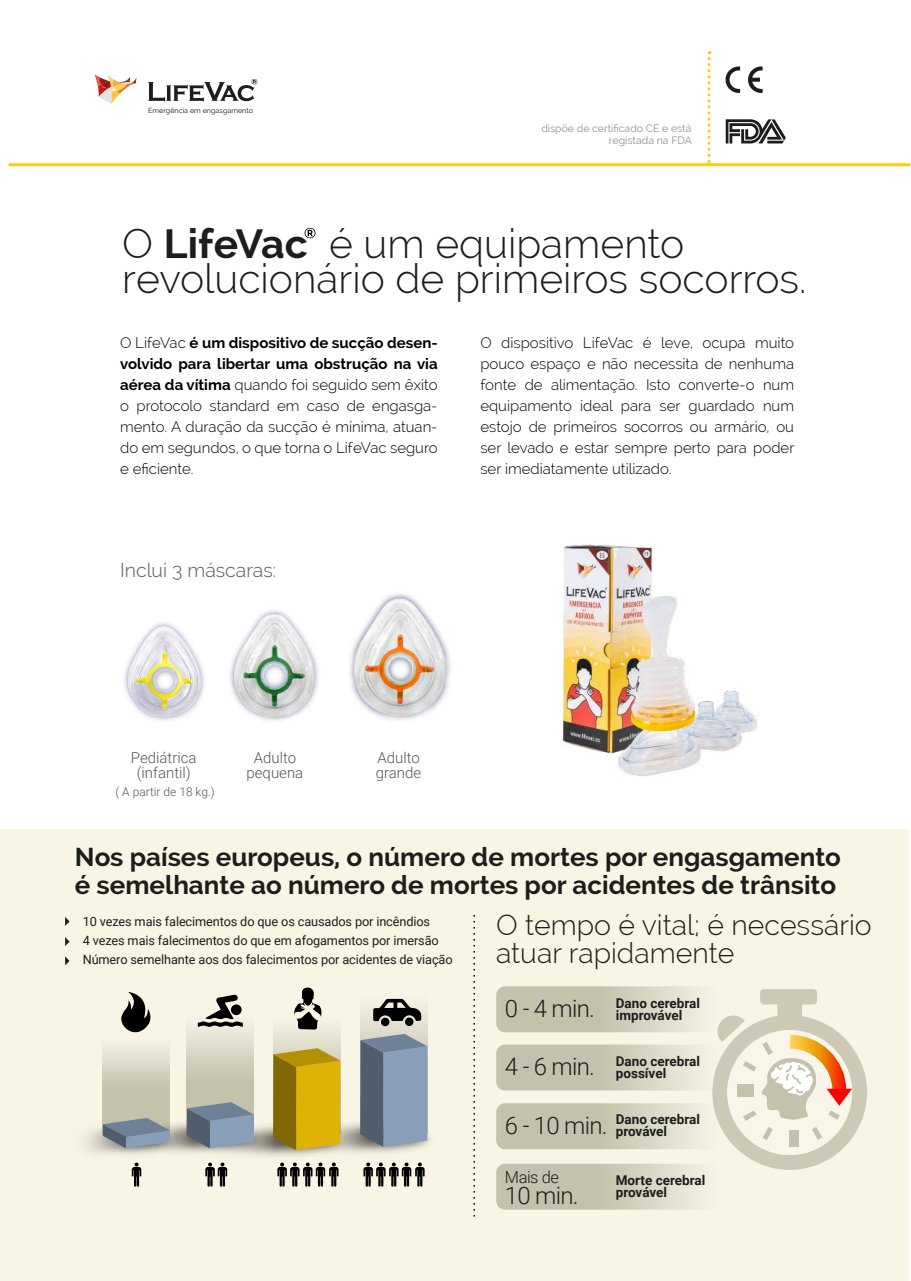
<style>
.page{position:relative;width:911px;height:1281px;background:#fff}
.page>*{position:absolute;margin:0;border:0;box-sizing:border-box;transform-origin:0 0}
.t1{font:300 40.8px/35px "Raleway";color:#1d1e1c}
.t2{font:300 28.5px/28.8px "Raleway";color:#1d1e1c}
.t3{font:700 25.95px/28.5px "Raleway";color:#1d1e1c}
.t4{font:300 24px "Roboto";color:#1d1e1c}
.t5{font:300 19.5px "Raleway";color:#565656}
.t6{font:300 16.5px "Roboto";letter-spacing:-.03em;color:#1d1e1c}
.t7{font:300 15px/21px "Raleway";color:#000;text-align:justify}
.t8{font:300 15px/15px "Roboto";color:#565656;text-align:center}
.t9{font:700 13.5px/12px "Roboto";color:#1d1e1c}
.t10{font:12.75px/19px "Roboto";letter-spacing:-.01em;color:#1d1e1c}
.t11{font:300 12px "Roboto";color:#565656}
.t12{font:10.5px/12px "Raleway";color:#939393;text-align:right}
.t13{font:7.2px "Raleway";color:#1d1e1c}
.s1{font-weight:700}
.s2{font-weight:300;font-size:24px}
</style>
<div class="page">
<div style="left:0;top:829px;width:909px;height:452px;background:#f9f5e5"></div>
<svg style="left:103px;top:1046px;width:67px;height:28px"></svg>
<svg style="left:187px;top:1022px;width:67px;height:52px"></svg>
<svg style="left:273px;top:1028px;width:67px;height:20px"></svg>
<svg style="left:360px;top:998px;width:67px;height:36px"></svg>
<img style="left:340px;top:1074px;width:90px;height:79px">
<hr style="left:9px;top:163px;width:901px;height:3px;background:#ffcc07">
<svg style="left:94px;top:74px;width:43px;height:30px"></svg>
<svg style="left:305px;top:228px;width:10px;height:10px"></svg>
<svg style="left:148px;top:79px;width:109px;height:23px"></svg>
<img style="left:310px;top:1077px;width:83px;height:78px">
<svg style="left:360px;top:1034px;width:67px;height:113px;background:#7a8b9e"></svg>
<svg style="left:121px;top:992px;width:30px;height:41px"></svg>
<svg style="left:273px;top:1048px;width:67px;height:102px;background:#cfa919"></svg>
<svg style="left:373px;top:999px;width:48px;height:22px"></svg>
<div style="left:405px;top:1017px;width:8px;height:9px;background:#000;border-radius:50%"></div>
<div style="left:381px;top:1018px;width:8px;height:8px;background:#000;border-radius:50%"></div>
<svg style="left:294px;top:987px;width:28px;height:42px"></svg>
<svg style="left:310px;top:1162px;width:29px;height:25px"></svg>
<svg style="left:363px;top:1162px;width:62px;height:25px"></svg>
<img style="left:84px;top:1074px;width:226px;height:113px">
<svg style="left:187px;top:1102px;width:67px;height:46px;background:#7f8d9c"></svg>
<svg style="left:65px;top:917px;width:5px;height:9px"></svg>
<svg style="left:65px;top:937px;width:5px;height:9px"></svg>
<svg style="left:65px;top:956px;width:5px;height:9px"></svg>
<svg style="left:198px;top:994px;width:45px;height:33px"></svg>
<div style="left:231px;top:1004px;width:11px;height:11px;background:#000;border-radius:50%"></div>
<svg style="left:103px;top:1118px;width:67px;height:30px;background:#84919c"></svg>
<svg style="left:496px;top:986px;width:371px;height:224px"></svg>
<svg style="left:473px;top:915px;width:2px;height:302px"></svg>
<svg style="left:748px;top:66px;width:15px;height:27px"></svg>
<svg style="left:725px;top:66px;width:15px;height:27px"></svg>
<svg style="left:726px;top:119px;width:60px;height:24px"></svg>
<svg style="left:707px;top:51px;width:3px;height:113px"></svg>
<img style="left:123px;top:593px;width:328px;height:128px">
<img style="left:562px;top:544px;width:196px;height:232px">
<p class="t13" style="left:148px;top:106px;width:106px">Emergência em engasgamento</p>
<p class="t12" style="left:541px;top:122px;width:152px">dispõe de certificado CE e está registada na FDA</p>
<h1 class="t1" style="left:122px;top:226px;width:686px">O <span class="s1">LifeVac</span> é um equipamento revolucionário de primeiros socorros.</h1>
<p class="t7" style="left:120px;top:333px;width:319px">O LifeVac <span class="s1">é um dispositivo de sucção desen&shy;volvido para libertar uma obstrução na via aérea da vítima</span> quando foi seguido sem êxito o protocolo standard em caso de engasga&shy;mento. A duração da sucção é mínima, atuan&shy;do em segundos, o que torna o LifeVac seguro e eficiente.</p>
<p class="t7" style="left:480px;top:333px;width:316px">O dispositivo LifeVac é leve, ocupa muito pouco espaço e não necessita de nenhuma fonte de alimentação. Isto converte-o num equipamento ideal para ser guardado num estojo de primeiros socorros ou armário, ou ser levado e estar sempre perto para poder ser imediatamente utilizado.</p>
<h3 class="t5" style="left:120px;top:559px;width:158px">Inclui 3 máscaras:</h3>
<p class="t8" style="left:131px;top:749px;width:67px">Pediátrica (infantil)</p>
<p class="t11" style="left:116px;top:784px;width:101px">( A partir de 18 kg.)</p>
<p class="t8" style="left:247px;top:749px;width:58px">Adulto pequena</p>
<p class="t8" style="left:376px;top:749px;width:47px;text-align:left">Adulto grande</p>
<h3 class="t3" style="left:75px;top:843px;width:767px">Nos países europeus, o número de mortes por engasgamento é semelhante ao número de mortes por acidentes de trânsito</h3>
<p class="t10" style="left:83px;top:911px;width:371px">10 vezes mais falecimentos do que os causados por incêndios<br>4 vezes mais falecimentos do que em afogamentos por imersão<br>Número semelhante aos dos falecimentos por acidentes de viação</p>
<h2 class="t2" style="left:496px;top:910px;width:377px">O tempo é vital; é necessário atuar rapidamente</h2>
<p class="t9" style="left:616px;top:996px;width:86px;text-indent:-111px"><span class="s2">0 - 4 min.</span> Dano cerebral improvável</p>
<p class="t9" style="left:616px;top:1054px;width:86px;text-indent:-111px"><span class="s2">4 - 6 min.</span> Dano cerebral possível</p>
<p class="t9" style="left:616px;top:1113px;width:86px;text-indent:-111px"><span class="s2">6 - 10 min.</span> Dano cerebral provável</p>
<p class="t6" style="left:505px;top:1165px;width:55px">Mais de</p>
<h3 class="t4" style="left:505px;top:1178px;width:75px">10 min.</h3>
<p class="t9" style="left:616px;top:1174px;width:91px">Morte cerebral provável</p>
</div>
